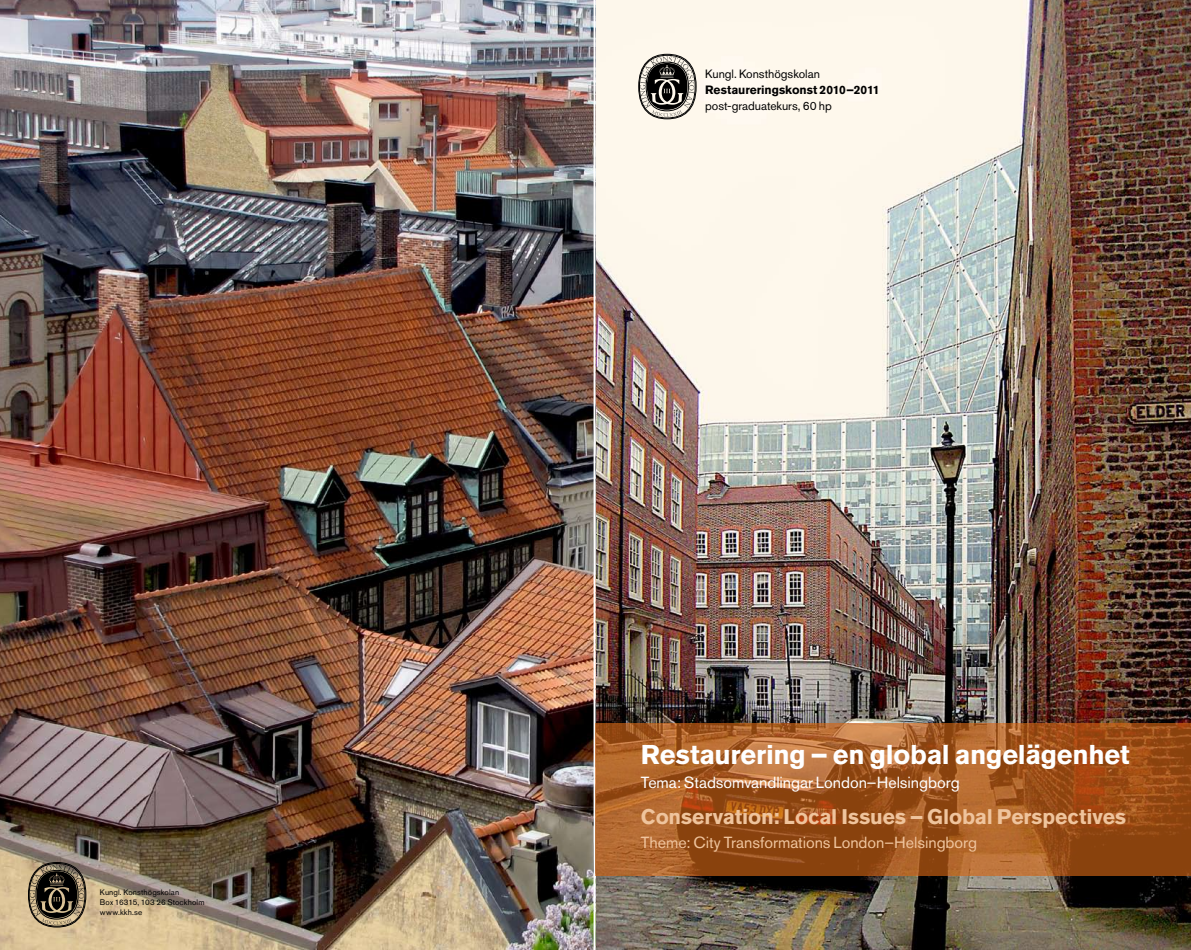
<style>
.page{position:relative;width:1191px;height:950px;background:#fff}
.page>*{position:absolute;margin:0;border:0;box-sizing:border-box;transform-origin:0 0}
.t1{font:700 27px "Akzidenz Grotesk Pro";letter-spacing:-.01em;color:#fff}
.t2{font:700 21px "Akzidenz Grotesk Pro";letter-spacing:-.005em;color:#efc49d}
.t3{font:16px "Akzidenz Grotesk Pro";color:#efc49d}
.t4{font:16px "Akzidenz Grotesk Pro";color:#fff}
.t5{font:12px "Akzidenz Grotesk Pro";color:#000}
.t6{font:700 12px "Akzidenz Grotesk Pro";color:#000}
.t7{font:8px/9.6px "Akzidenz Grotesk Pro";letter-spacing:.015em;color:#000}
</style>
<div class="page">
<img style="left:0;top:0;width:1191px;height:950px">
<div style="left:28px;top:862px;width:58px;height:65px;border:1px solid #000;border-radius:50%"></div>
<svg style="left:30px;top:864px;width:54px;height:60px;background:#625744"></svg>
<hr style="left:593px;top:0;width:2px;height:950px;background:#fff">
<svg style="left:595px;top:723px;width:596px;height:152px;background:#a15720"></svg>
<div style="left:638px;top:54px;width:58px;height:65px;border:1px solid #000;border-radius:50%"></div>
<svg style="left:640px;top:56px;width:54px;height:61px;background:#7b7872"></svg>
<p class="t7" style="left:100px;top:887px;width:106px">Kungl. Konsthögskolan<br>Box 16315, 103 26 Stockholm www.kkh.se</p>
<h3 class="t5" style="left:705px;top:66px;width:116px">Kungl. Konsthögskolan</h3>
<h3 class="t6" style="left:705px;top:82px;width:176px">Restaureringskonst 2010–2011</h3>
<h3 class="t5" style="left:705px;top:98px;width:128px">post-graduatekurs, 60 hp</h3>
<h1 class="t1" style="left:641px;top:737px;width:490px">Restaurering – en global angelägenhet</h1>
<h3 class="t4" style="left:641px;top:772px;width:320px">Tema: Stadsomvandlingar London–Helsingborg</h3>
<h2 class="t2" style="left:641px;top:802px;width:487px">Conservation: Local Issues – Global Perspectives</h2>
<h3 class="t3" style="left:641px;top:831px;width:338px">Theme: City Transformations London–Helsingborg</h3>
</div>
